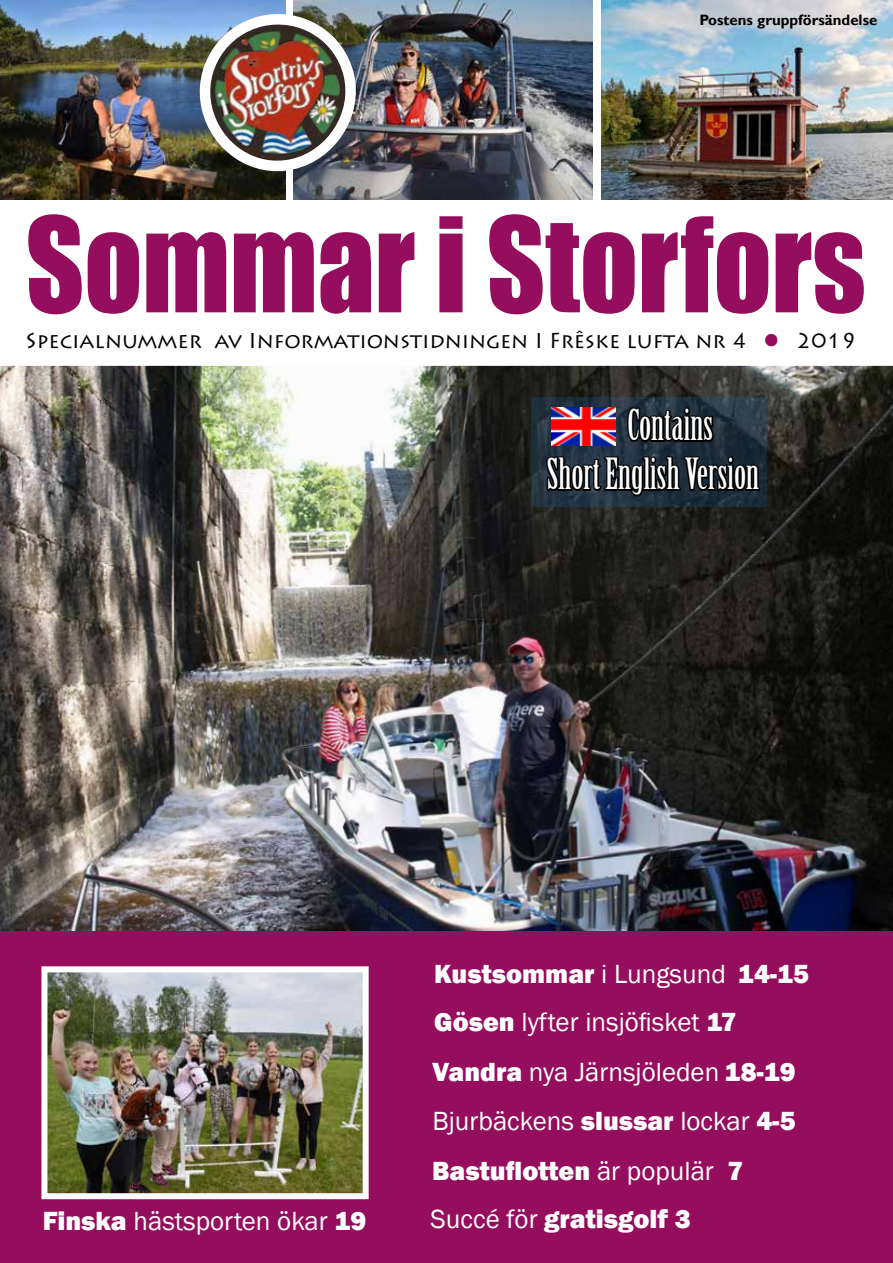
<style>
.page{position:relative;width:893px;height:1263px;background:#fff}
.page>*{position:absolute;margin:0;border:0;box-sizing:border-box;transform-origin:0 0}
.t1{font:121.5px "Impact";color:#950e5e;scale:.93 1}
.t2{font:42px/49.1px "Birch Std";color:#fff}
.t3{font:27px/48.6px "Franklin Gothic";color:#fff}
.t4{font:800 27px/47.8px "Franklin Gothic";color:#fff}
.t5{font:21.45px "Lithos Pro";color:#000}
.t6{font:700 15px "Gill Sans";color:#000}
.s1{color:#950e5e}
.s2{font-weight:800}
.s3{font-weight:400}
</style>
<div class="page">
<img style="left:0;top:366px;width:893px;height:565px">
<img style="left:601px;top:0;width:292px;height:199px">
<div style="left:0;top:931px;width:893px;height:332px;background:#950e5e"></div>
<svg style="left:531px;top:398px;width:236px;height:109px;background:#253440"></svg>
<svg style="left:545px;top:401px;width:217px;height:139px;background:#1a2026"></svg>
<img style="left:551px;top:407px;width:64px;height:39px">
<img style="left:294px;top:0;width:299px;height:199px">
<img style="left:48px;top:973px;width:314px;height:219px">
<div style="left:41px;top:966px;width:328px;height:233px;border:6px solid #fff"></div>
<img style="left:0;top:0;width:285px;height:199px">
<img style="left:198px;top:12px;width:160px;height:165px">
<p class="t6" style="left:699px;top:10px;width:179px">Postens gruppförsändelse</p>
<h1 class="t1" style="left:26px;top:170px;width:905px">SOMMAR I STORFORS</h1>
<p class="t5" style="left:26px;top:329px;width:832px">Specialnummer av Informationstidningen I Frêske lufta nr 4 <span class="s1">●</span> 2019</p>
<h2 class="t2" style="left:547px;top:402px;width:214px;text-indent:81px">Contains<br>Short English Version</h2>
<p class="t3" style="left:434px;top:950px;width:376px"><span class="s2">Kustsommar</span> i Lungsund <span class="s2">14-15<br>Gösen</span> lyfter insjöfisket <span class="s2">17</span></p>
<p class="t3" style="left:432px;top:1048px;width:365px"><span class="s2">Vandra</span> nya Järnsjöleden <span class="s2">18-19</span></p>
<p class="t3" style="left:43px;top:1197px;width:325px"><span class="s2">Finska</span> hästsporten ökar <span class="s2">19</span></p>
<p class="t3" style="left:432px;top:1097px;width:364px">Bjurbäckens <span class="s2">slussar</span> lockar <span class="s2">4-5</span></p>
<p class="t4" style="left:431px;top:1147px;width:314px">Bastuflotten <span class="s3">är populär</span> 7<br><span class="s3">Succé för</span> gratisgolf 3</p>
</div>
